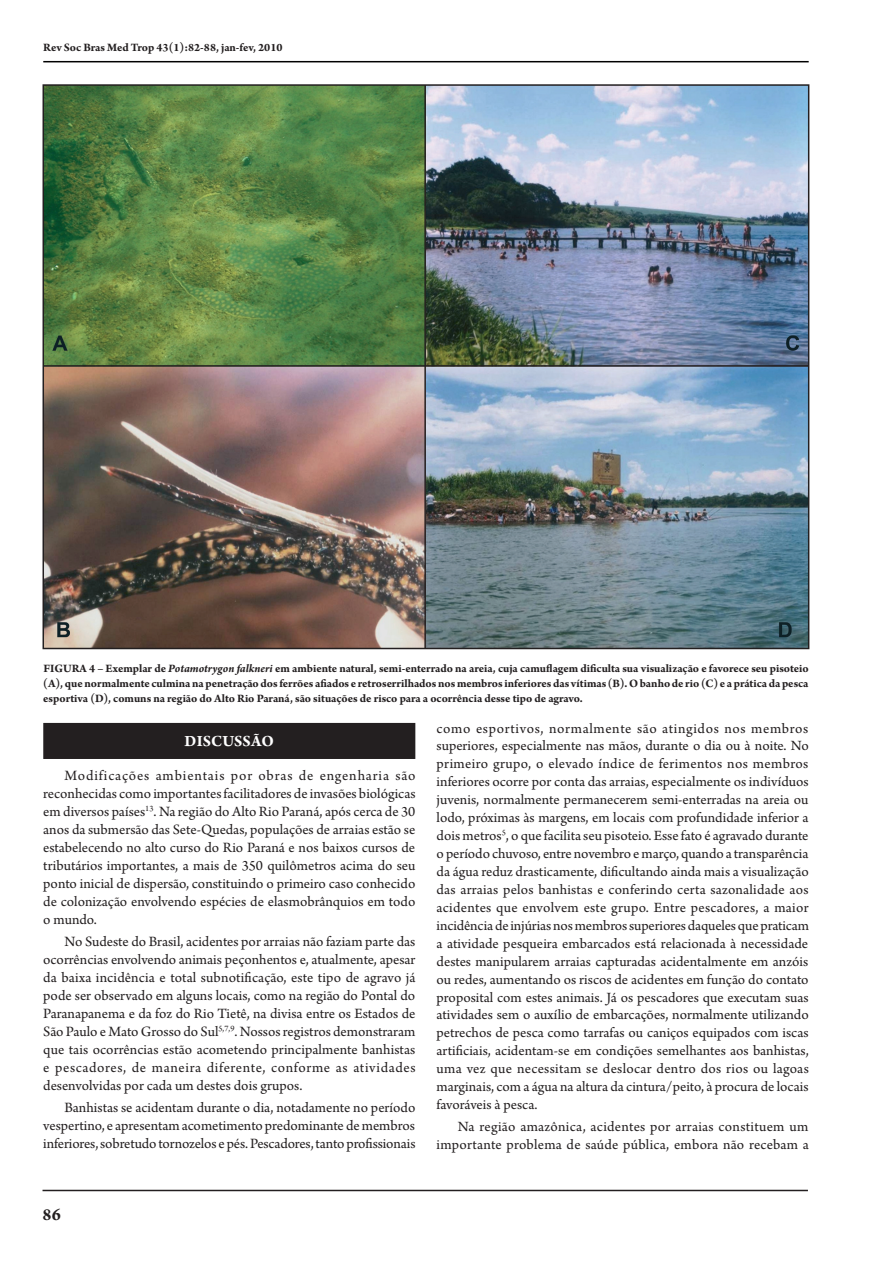
<style>
.page{position:relative;width:893px;height:1263px;background:#fff}
.page>*{position:absolute;margin:0;border:0;box-sizing:border-box;transform-origin:0 0}
.t1{font:700 18px "Arno Pro";color:#231f20}
.CENTRALIZADO{font:700 16.5px "Arno Pro";color:#fff}
.t2{font:15px/18px "Arno Pro";letter-spacing:-.005em;color:#231f20;text-align:justify}
.t3{font:14.85px/18px "Arno Pro";letter-spacing:.01em;color:#231f20;text-align:justify}
.tabela_-_corpo{font:700 12px/15px "Arno Pro";letter-spacing:-.005em;color:#231f20;text-align:justify}
.s1{font-style:italic}
</style>
<div class="page">
<hr style="left:43px;top:1190px;width:765px;height:1px;background:#231f20">
<img style="left:46px;top:87px;width:760px;height:559px">
<div style="left:43px;top:723px;width:372px;height:36px;background:#231f20"></div>
<hr style="left:43px;top:61px;width:766px;height:1px;background:#000">
<hr style="left:43px;top:365px;width:766px;height:2px;background:#231f20">
<hr style="left:424px;top:85px;width:2px;height:563px;background:#231f20">
<p class="tabela_-_corpo" style="left:43px;top:40px;width:241px">Rev Soc Bras Med Trop 43(1):82-88, jan-fev, 2010</p>
<p class="tabela_-_corpo" style="left:43px;top:661px;width:767px;text-indent:46px">4 – Exemplar de <span class="s1">Potamotrygon falkneri</span> em ambiente natural, semi-enterrado na areia, cuja camuflagem dificulta sua visualização e favorece seu pisoteio (A), que normalmente culmina na penetração dos ferrões afiados e retroserrilhados nos membros inferiores das vítimas (B). O banho de rio (C) e a prática da pesca esportiva (D), comuns na região do Alto Rio Paraná, são situações de risco para a ocorrência desse tipo de agravo.</p>
<p class="CENTRALIZADO" style="left:185px;top:731px;width:11px">discussÃ</p>
<p class="CENTRALIZADO" style="left:262px;top:731px;width:14px">O</p>
<p class="t2" style="left:43px;top:767px;width:374px;text-indent:21px">Modificações ambientais por obras de engenharia são reconhecidas como importantes facilitadores de invasões biológicas em diversos países<sup>13</sup>. Na região do Alto Rio Paraná, após cerca de 30 anos da submersão das Sete-Quedas, populações de arraias estão se estabelecendo no alto curso do Rio Paraná e nos baixos cursos de tributários importantes, a mais de 350 quilômetros acima do seu ponto inicial de dispersão, constituindo o primeiro caso conhecido de colonização envolvendo espécies de elasmobrânquios em todo o mundo.</p>
<p class="t2" style="left:43px;top:933px;width:374px;text-indent:21px">No Sudeste do Brasil, acidentes por arraias não faziam parte das ocorrências envolvendo animais peçonhentos e, atualmente, apesar da baixa incidência e total subnotificação, este tipo de agravo já pode ser observado em alguns locais, como na região do Pontal do Paranapanema e da foz do Rio Tietê, na divisa entre os Estados de São Paulo e Mato Grosso do Sul<sup>5,7,9</sup>. Nossos registros demonstraram que tais ocorrências estão acometendo principalmente banhistas e pescadores, de maneira diferente, conforme as atividades desenvolvidas por cada um destes dois grupos.</p>
<p class="t2" style="left:43px;top:1100px;width:374px;text-indent:21px">Banhistas se acidentam durante o dia, notadamente no período vespertino, e apresentam acometimento predominante de membros inferiores, sobretudo tornozelos e pés. Pescadores, tanto profissionais</p>
<p class="tabela_-_corpo" style="left:43px;top:661px;width:16px">Figura</p>
<p class="t3" style="left:437px;top:720px;width:374px">como esportivos, normalmente são atingidos nos membros superiores, especialmente nas mãos, durante o dia ou à noite. No primeiro grupo, o elevado índice de ferimentos nos membros inferiores ocorre por conta das arraias, especialmente os indivíduos juvenis, normalmente permanecerem semi-enterradas na areia ou lodo, próximas às margens, em locais com profundidade inferior a dois metros<sup>5</sup>, o que facilita seu pisoteio. Esse fato é agravado durante o período chuvoso, entre novembro e março, quando a transparência da água reduz drasticamente, dificultando ainda mais a visualização das arraias pelos banhistas e conferindo certa sazonalidade aos acidentes que envolvem este grupo. Entre pescadores, a maior incidência de injúrias nos membros superiores daqueles que praticam a atividade pesqueira embarcados está relacionada à necessidade destes manipularem arraias capturadas acidentalmente em anzóis ou redes, aumentando os riscos de acidentes em função do contato proposital com estes animais. Já os pescadores que executam suas atividades sem o auxílio de embarcações, normalmente utilizando petrechos de pesca como tarrafas ou caniços equipados com iscas artificiais, acidentam-se em condições semelhantes aos banhistas, uma vez que necessitam se deslocar dentro dos rios ou lagoas marginais, com a água na altura da cintura/peito, à procura de locais favoráveis à pesca.</p>
<p class="t3" style="left:437px;top:1118px;width:374px;text-align:right">Na região amazônica, acidentes por arraias constituem um importante problema de saúde pública, embora não recebam a</p>
<p class="t1" style="left:43px;top:1204px;width:20px">86</p>
</div>
